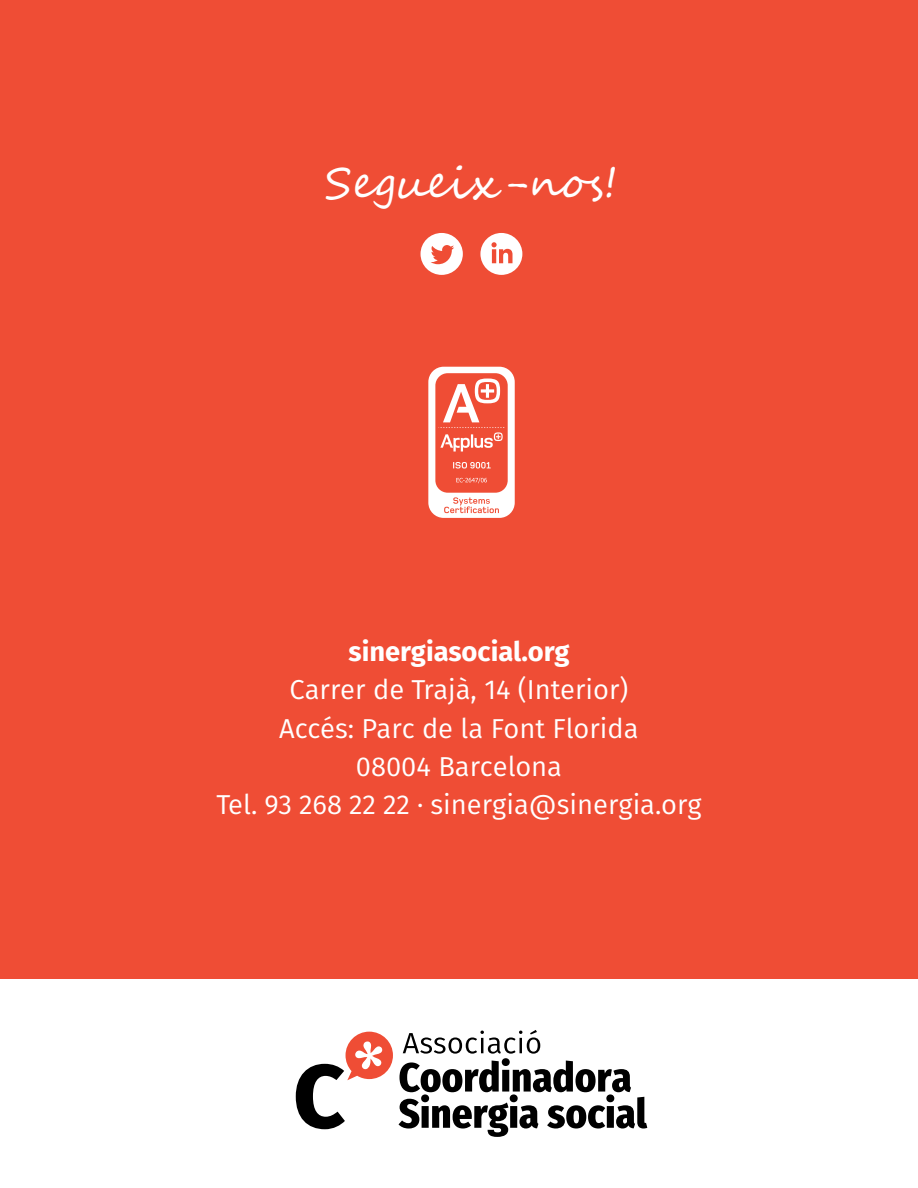
<style>
.page{position:relative;width:918px;height:1188px;background:#fff}
.page>*{position:absolute;margin:0;border:0;box-sizing:border-box;transform-origin:0 0}
.t1{font:43.5px "Segoe Script";color:#fff}
.t2{font:27.3px/38.2px "Fira Sans";color:#fff;text-align:center}
.t3{font:700 27.3px "Fira Sans";color:#fff}
</style>
<div class="page">
<div style="left:0;top:0;width:918px;height:979px;background:#ef4d35"></div>
<svg style="left:296px;top:1032px;width:97px;height:97px"></svg>
<svg style="left:399px;top:1030px;width:248px;height:107px"></svg>
<svg style="left:421px;top:233px;width:42px;height:42px"></svg>
<svg style="left:480px;top:233px;width:42px;height:42px"></svg>
<svg style="left:428px;top:367px;width:87px;height:151px"></svg>
<h1 class="t1" style="left:325px;top:147px;width:294px">Segueix-nos!</h1>
<p class="t3" style="left:348px;top:628px;width:223px">sinergiasocial.org</p>
<p class="t2" style="left:216px;top:670px;width:487px">Carrer de Trajà, 14 (Interior)<br>Accés: Parc de la Font Florida<br>08004 Barcelona<br>Tel. 93 268 22 22 · sinergia@sinergia.org</p>
</div>
